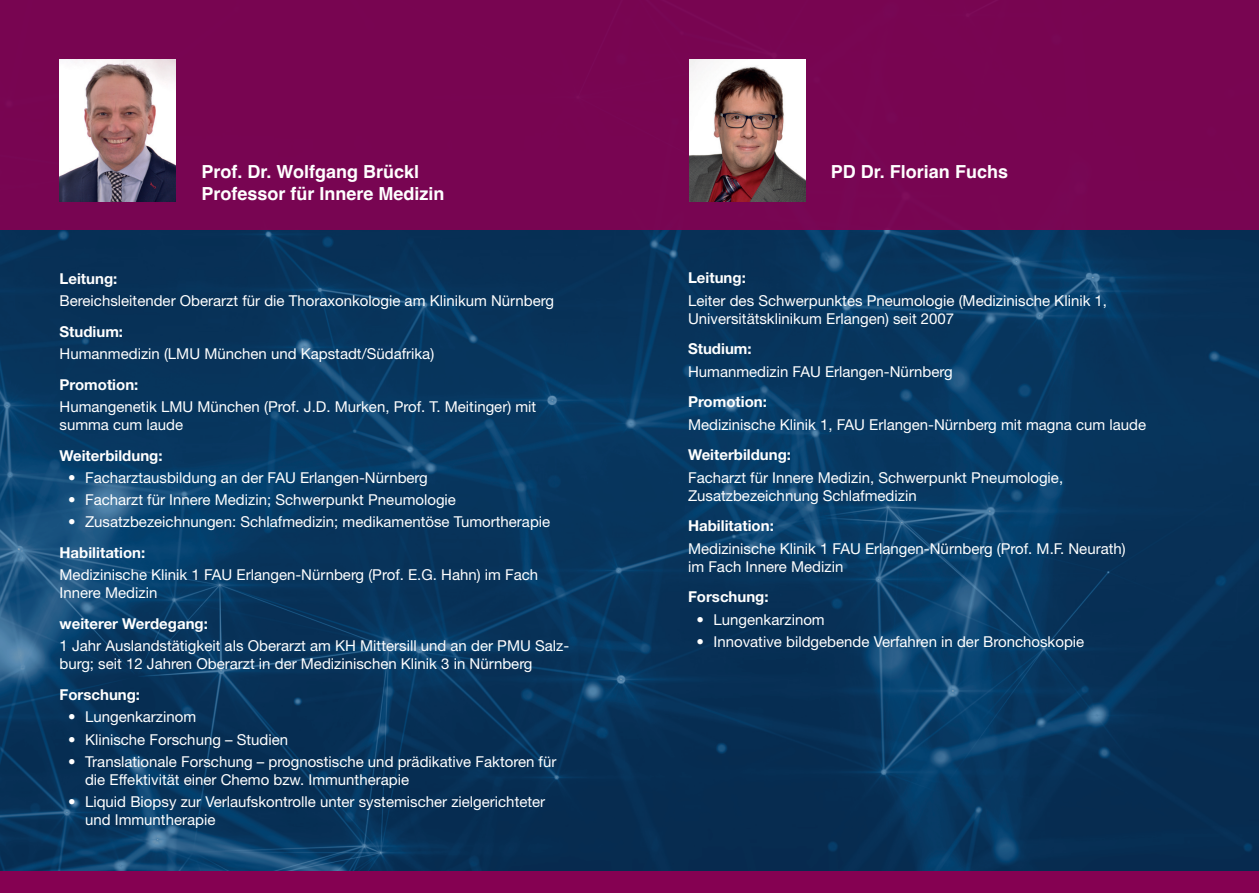
<style>
.page{position:relative;width:1259px;height:893px;background:#fff}
.page>*{position:absolute;margin:0;border:0;box-sizing:border-box;transform-origin:0 0}
.t1{font:700 18px/21.6px "Helvetica";color:#fff}
.t2{font:15px/18px "Helvetica Neue LT";color:#fff}
.t3{font:700 15px "Helvetica Neue LT";color:#fff}
</style>
<div class="page">
<img style="left:0;top:229px;width:1259px;height:643px">
<div style="left:0;top:0;width:1259px;height:229px;background:#780551"></div>
<img style="left:60px;top:60px;width:116px;height:142px">
<img style="left:689px;top:60px;width:116px;height:142px">
<div style="left:0;top:872px;width:1259px;height:21px;background:#850152"></div>
<p class="t1" style="left:201px;top:163px;width:245px">Prof. Dr. Wolfgang Brückl<br>Professor für Innere Medizin</p>
<p class="t1" style="left:831px;top:163px;width:179px">PD Dr. Florian Fuchs</p>
<p class="t3" style="left:60px;top:269px;width:59px">Leitung:</p>
<p class="t2" style="left:60px;top:291px;width:496px">Bereichsleitender Oberarzt für die Thoraxonkologie am Klinikum Nürnberg</p>
<p class="t3" style="left:60px;top:322px;width:65px">Studium:</p>
<p class="t2" style="left:60px;top:344px;width:376px">Humanmedizin (LMU München und Kapstadt/Südafrika)</p>
<p class="t3" style="left:60px;top:375px;width:80px">Promotion:</p>
<p class="t2" style="left:60px;top:397px;width:478px">Humangenetik LMU München (Prof. J.D. Murken, Prof. T. Meitinger) mit summa cum laude</p>
<p class="t3" style="left:60px;top:446px;width:105px">Weiterbildung:</p>
<p class="t2" style="left:68px;top:468px;width:361px">• Facharztausbildung an der FAU Erlangen-Nürnberg</p>
<p class="t2" style="left:68px;top:491px;width:389px">• Facharzt für Innere Medizin; Schwerpunkt Pneumologie</p>
<p class="t2" style="left:68px;top:513px;width:484px">• Zusatzbezeichnungen: Schlafmedizin; medikamentöse Tumortherapie</p>
<p class="t3" style="left:60px;top:543px;width:87px">Habilitation:</p>
<p class="t2" style="left:60px;top:566px;width:480px">Medizinische Klinik 1 FAU Erlangen-Nürnberg (Prof. E.G. Hahn) im Fach<br>Innere Medizin</p>
<p class="t3" style="left:60px;top:614px;width:150px">weiterer Werdegang:</p>
<p class="t2" style="left:60px;top:637px;width:511px">1 Jahr Auslandstätigkeit als Oberarzt am KH Mittersill und an der PMU Salz&shy;burg; seit 12 Jahren Oberarzt in der Medizinischen Klinik 3 in Nürnberg</p>
<p class="t3" style="left:60px;top:685px;width:82px">Forschung:</p>
<p class="t2" style="left:68px;top:708px;width:130px">• Lungenkarzinom</p>
<p class="t2" style="left:68px;top:730px;width:222px">• Klinische Forschung – Studien</p>
<p class="t2" style="left:85px;top:752px;width:473px;text-indent:-17px">• Translationale Forschung – prognostische und prädikative Faktoren für die Effektivität einer Chemo bzw. Immuntherapie</p>
<p class="t2" style="left:85px;top:792px;width:462px;text-indent:-17px">• Liquid Biopsy zur Verlaufskontrolle unter systemischer zielgerichteter und Immuntherapie</p>
<p class="t3" style="left:688px;top:269px;width:59px">Leitung:</p>
<p class="t2" style="left:688px;top:291px;width:420px">Leiter des Schwerpunktes Pneumologie (Medizinische Klinik 1,<br>Universitätsklinikum Erlangen) seit 2007</p>
<p class="t3" style="left:688px;top:340px;width:65px">Studium:</p>
<p class="t2" style="left:688px;top:362px;width:266px">Humanmedizin FAU Erlangen-Nürnberg</p>
<p class="t3" style="left:688px;top:393px;width:80px">Promotion:</p>
<p class="t2" style="left:688px;top:415px;width:460px">Medizinische Klinik 1, FAU Erlangen-Nürnberg mit magna cum laude</p>
<p class="t3" style="left:688px;top:446px;width:105px">Weiterbildung:</p>
<p class="t2" style="left:688px;top:468px;width:377px">Facharzt für Innere Medizin, Schwerpunkt Pneumologie,<br>Zusatzbezeichnung Schlafmedizin</p>
<p class="t3" style="left:688px;top:517px;width:87px">Habilitation:</p>
<p class="t2" style="left:688px;top:539px;width:439px">Medizinische Klinik 1 FAU Erlangen-Nürnberg (Prof. M.F. Neurath) im Fach Innere Medizin</p>
<p class="t3" style="left:688px;top:588px;width:82px">Forschung:</p>
<p class="t2" style="left:696px;top:610px;width:130px">• Lungenkarzinom</p>
<p class="t2" style="left:696px;top:632px;width:389px">• Innovative bildgebende Verfahren in der Bronchoskopie</p>
</div>
